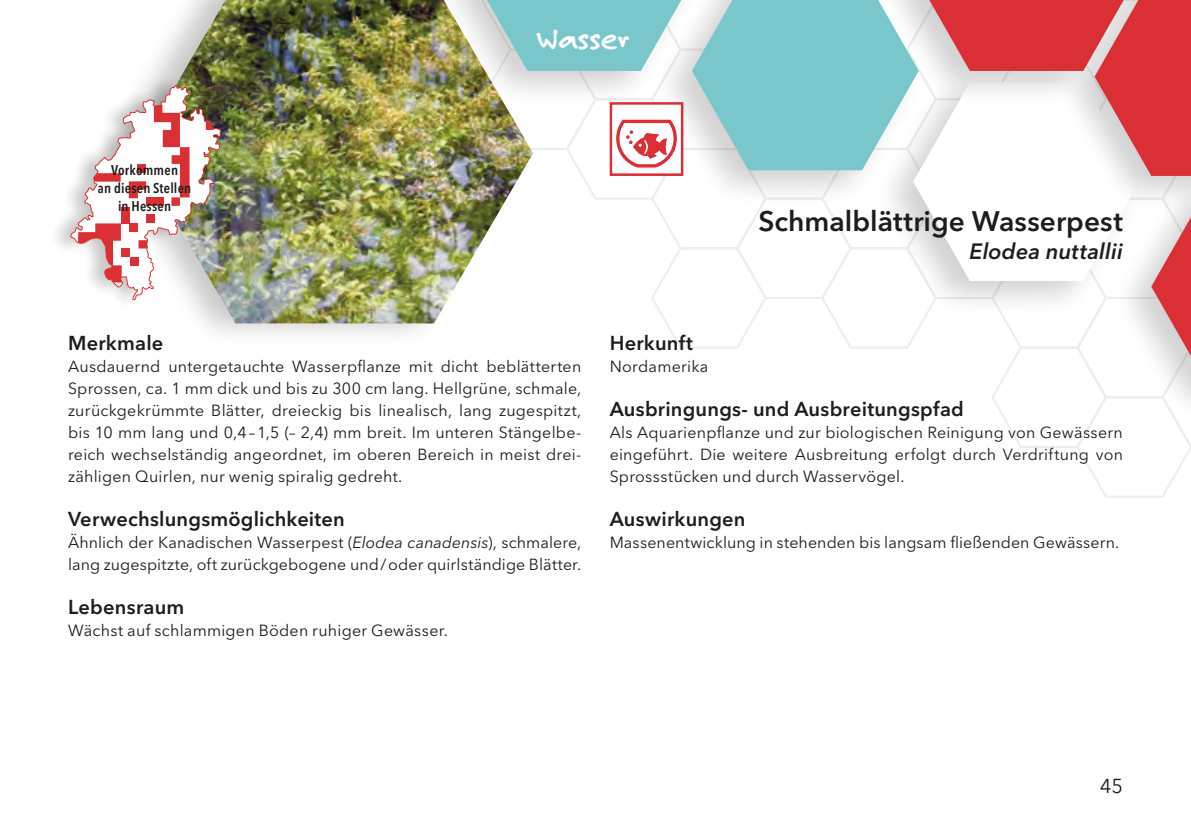
<style>
.page{position:relative;width:1191px;height:840px;background:#fff}
.page>*{position:absolute;margin:0;border:0;box-sizing:border-box;transform-origin:0 0}
.t1{font:700 32px "Felt Tip Roman";color:#fff}
._04_Artname{font:600 28px "Avenir Next LT Pro";color:#1d1d1b}
._04_Artname_lateinisch{font:italic 600 22px "Avenir Next LT Pro";letter-spacing:.005em;color:#1d1d1b}
._04_Arten_Text_bold{font:600 20px "Avenir Next LT Pro";letter-spacing:.01em;color:#1d1d1b}
.t2{font:20px "Avenir Next LT Pro";color:#1d1d1b}
._04_Arten_Text{font:16px/22px "Avenir Next LT Pro";letter-spacing:.01em;color:#1d1d1b;text-align:justify}
._17_Impressum_demi{font:600 condensed 14px/18px "Avenir Next LT Pro";letter-spacing:.015em;color:#1d1d1b;text-align:center}
.s1{font-style:italic}
</style>
<div class="page">
<div style="left:93px;top:0;width:443px;height:348px;background:#1d1d1b;opacity:.25"></div>
<img style="left:136px;top:0;width:344px;height:323px">
<svg style="left:480px;top:0;width:711px;height:498px"></svg>
<div style="left:48px;top:73px;width:174px;height:239px;background:#1d1d1b;opacity:.25"></div>
<img style="left:70px;top:85px;width:151px;height:215px">
<div style="left:146px;top:198px;width:18px;height:8px;background:#db2f36"></div>
<div style="left:147px;top:214px;width:8px;height:9px;background:#db2f36"></div>
<div style="left:121px;top:206px;width:8px;height:17px;background:#db2f36"></div>
<div style="left:129px;top:223px;width:9px;height:8px;background:#db2f36"></div>
<div style="left:137px;top:164px;width:9px;height:8px;background:#db2f36"></div>
<div style="left:121px;top:249px;width:9px;height:8px;background:#db2f36"></div>
<div style="left:130px;top:257px;width:9px;height:8px;background:#db2f36"></div>
<p class="_17_Impressum_demi" style="left:98px;top:161px;width:95px">Vorkommen<br>an diesen Stellen in Hessen</p>
<p class="t1" style="left:537px;top:17px;width:94px">Wasser</p>
<p class="_04_Artname" style="left:758px;top:204px;width:366px">Schmalblättrige Wasserpest</p>
<p class="_04_Artname_lateinisch" style="left:969px;top:238px;width:155px">Elodea nuttallii</p>
<p class="_04_Arten_Text_bold" style="left:68px;top:330px;width:97px">Merkmale</p>
<p class="_04_Arten_Text" style="left:68px;top:355px;width:515px">Ausdauernd untergetauchte Wasserpflanze mit dicht beblätterten Sprossen, ca. 1 mm dick und bis zu 300 cm lang. Hellgrüne, schmale, zurückgekrümmte Blätter, dreieckig bis linealisch, lang zugespitzt, bis 10 mm lang und 0,4–1,5 (– 2,4) mm breit. Im unteren Stängelbe&shy;reich wechselständig angeordnet, im oberen Bereich in meist drei&shy;zähligen Quirlen, nur wenig spiralig gedreht.</p>
<p class="_04_Arten_Text_bold" style="left:68px;top:506px;width:278px">Verwechslungsmöglichkeiten</p>
<p class="_04_Arten_Text" style="left:68px;top:531px;width:515px">Ähnlich der Kanadischen Wasserpest (<span class="s1">Elodea canadensis</span>), schmalere, lang zugespitzte, oft zurückgebogene und/oder quirlständige Blätter.</p>
<p class="_04_Arten_Text_bold" style="left:68px;top:594px;width:118px">Lebensraum</p>
<p class="_04_Arten_Text" style="left:68px;top:619px;width:381px">Wächst auf schlammigen Böden ruhiger Gewässer.</p>
<p class="_04_Arten_Text_bold" style="left:609px;top:330px;width:85px">Herkunft</p>
<p class="_04_Arten_Text" style="left:609px;top:355px;width:100px">Nordamerika</p>
<p class="_04_Arten_Text_bold" style="left:609px;top:396px;width:356px">Ausbringungs- und Ausbreitungspfad</p>
<p class="_04_Arten_Text" style="left:609px;top:421px;width:515px">Als Aquarienpflanze und zur biologischen Reinigung von Gewässern eingeführt. Die weitere Ausbreitung erfolgt durch Verdriftung von Sprossstücken und durch Wasservögel.</p>
<p class="_04_Arten_Text_bold" style="left:609px;top:506px;width:137px">Auswirkungen</p>
<p class="_04_Arten_Text" style="left:609px;top:531px;width:511px">Massenentwicklung in stehenden bis langsam fließenden Gewässern.</p>
<p class="t2" style="left:1099px;top:773px;width:25px">45</p>
</div>
